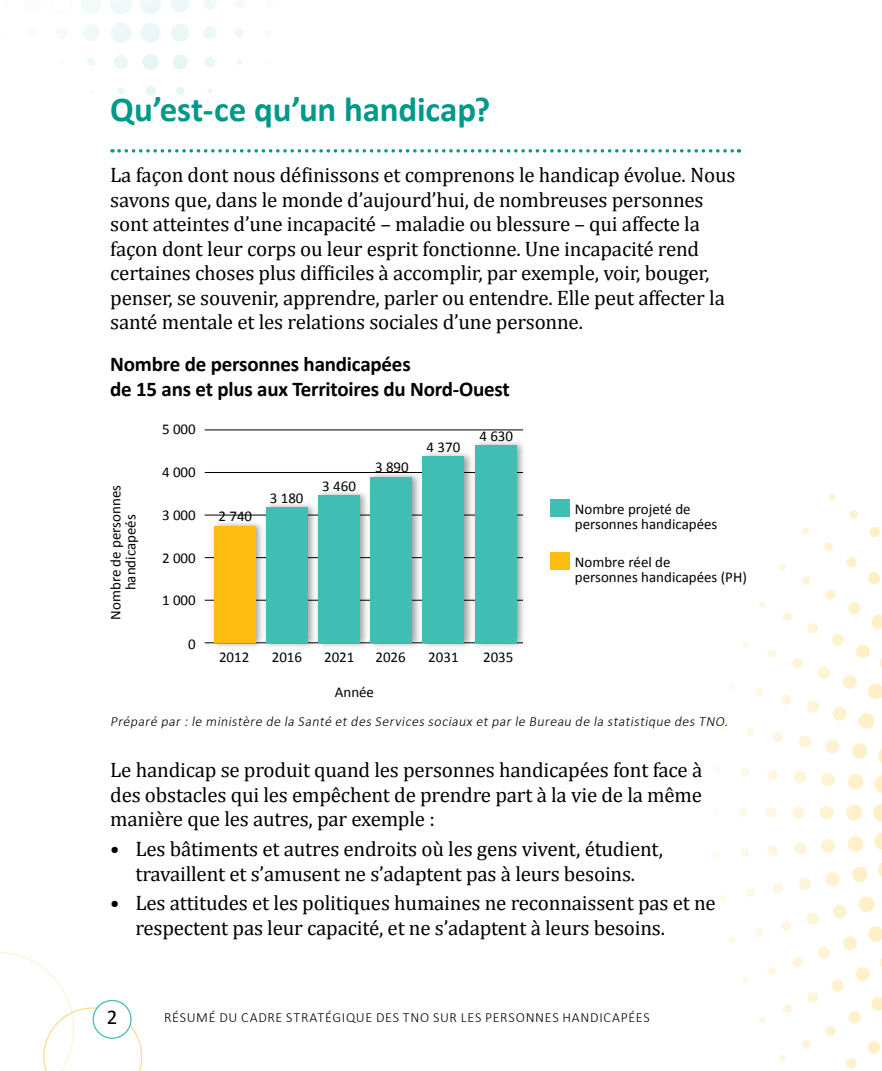
<style>
.page{position:relative;width:882px;height:1071px;background:#fff}
.page>*{position:absolute;margin:0;border:0;box-sizing:border-box;transform-origin:0 0}
.t1{font:700 35px "Calibri";letter-spacing:-.005em;color:#009889}
.t2{font:21px/24.5px "Cambria";letter-spacing:-.01em;color:#000}
.t3{font:700 21px/24.5px "Calibri";letter-spacing:-.01em;color:#000}
.t4{font:21px "Calibri";color:#000}
.t5{font:14.88px/14.9px "Calibri";color:#000}
.t6{font:italic 300 14px "Calibri";color:#000}
.t7{font:300 14px "Calibri";letter-spacing:.05em;color:#000}
</style>
<div class="page">
<svg style="left:712px;top:493px;width:170px;height:576px"></svg>
<div style="left:266px;top:0;width:7px;height:7px;background:#f6fcfb;border-radius:50%"></div>
<svg style="left:235px;top:0;width:9px;height:8px"></svg>
<svg style="left:204px;top:0;width:12px;height:10px"></svg>
<svg style="left:171px;top:0;width:18px;height:12px"></svg>
<svg style="left:140px;top:0;width:21px;height:14px"></svg>
<svg style="left:110px;top:0;width:22px;height:14px"></svg>
<svg style="left:81px;top:0;width:21px;height:14px"></svg>
<div style="left:266px;top:29px;width:7px;height:7px;background:#f4fbfa;border-radius:50%"></div>
<div style="left:235px;top:28px;width:9px;height:9px;background:#f0f9f9;border-radius:50%"></div>
<div style="left:203px;top:26px;width:14px;height:13px;background:#ecf8f7;border-radius:50%"></div>
<div style="left:171px;top:24px;width:18px;height:17px;background:#eaf7f6;border-radius:50%"></div>
<div style="left:140px;top:23px;width:21px;height:20px;background:#eaf7f6;border-radius:50%"></div>
<div style="left:111px;top:22px;width:20px;height:21px;background:#ecf8f7;border-radius:50%"></div>
<div style="left:83px;top:24px;width:17px;height:17px;background:#f0faf9;border-radius:50%"></div>
<div style="left:55px;top:27px;width:13px;height:12px;background:#f4fbfa;border-radius:50%"></div>
<div style="left:28px;top:29px;width:8px;height:7px;background:#f9fcfc;border-radius:50%"></div>
<div style="left:236px;top:59px;width:7px;height:6px;background:#eef9f8;border-radius:50%"></div>
<div style="left:204px;top:56px;width:11px;height:11px;background:#eaf7f6;border-radius:50%"></div>
<div style="left:173px;top:54px;width:15px;height:15px;background:#e6f6f5;border-radius:50%"></div>
<div style="left:143px;top:54px;width:16px;height:16px;background:#e6f6f5;border-radius:50%"></div>
<div style="left:114px;top:55px;width:14px;height:14px;background:#eaf7f6;border-radius:50%"></div>
<div style="left:87px;top:58px;width:9px;height:8px;background:#eef9f8;border-radius:50%"></div>
<svg style="left:207px;top:89px;width:6px;height:5px"></svg>
<div style="left:176px;top:87px;width:9px;height:8px;background:#e6f6f5;border-radius:50%"></div>
<div style="left:146px;top:86px;width:10px;height:10px;background:#e6f6f5;border-radius:50%"></div>
<div style="left:117px;top:87px;width:8px;height:8px;background:#eaf7f6;border-radius:50%"></div>
<svg style="left:178px;top:118px;width:5px;height:5px"></svg>
<div style="left:147px;top:117px;width:7px;height:7px;background:#eaf8f7;border-radius:50%"></div>
<svg style="left:119px;top:118px;width:4px;height:4px"></svg>
<svg style="left:0;top:952px;width:142px;height:119px"></svg>
<div style="left:93px;top:1001px;width:38px;height:37px;background:#fff;border-radius:50%"></div>
<div style="left:93px;top:1000px;width:39px;height:39px;border:1px solid #40beb4;border-radius:50%"></div>
<svg style="left:119px;top:149px;width:620px;height:4px"></svg>
<div style="left:550px;top:499px;width:20px;height:17px;background:#40beb4"></div>
<div style="left:550px;top:552px;width:20px;height:18px;background:#febe10"></div>
<hr style="left:205px;top:643px;width:318px;height:1px;background:#000">
<hr style="left:205px;top:600px;width:318px;height:1px;background:#000">
<hr style="left:205px;top:557px;width:318px;height:1px;background:#000">
<hr style="left:205px;top:515px;width:318px;height:1px;background:#000">
<hr style="left:205px;top:472px;width:318px;height:1px;background:#000">
<hr style="left:205px;top:430px;width:318px;height:1px;background:#000">
<img style="left:207px;top:442px;width:317px;height:205px">
<div style="left:475px;top:446px;width:42px;height:197px;background:#40beb4"></div>
<div style="left:422px;top:457px;width:42px;height:186px;background:#40beb4"></div>
<div style="left:370px;top:477px;width:42px;height:166px;background:#40beb4"></div>
<div style="left:318px;top:495px;width:42px;height:148px;background:#40beb4"></div>
<div style="left:266px;top:507px;width:42px;height:136px;background:#40beb4"></div>
<div style="left:214px;top:526px;width:42px;height:117px;background:#febe10"></div>
<h1 class="t1" style="left:110px;top:87px;width:382px">Qu’est-ce qu’un handicap?</h1>
<p class="t2" style="left:110px;top:163px;width:627px">La façon dont nous définissons et comprenons le handicap évolue. Nous savons que, dans le monde d’aujourd’hui, de nombreuses personnes sont atteintes d’une incapacité – maladie ou blessure – qui affecte la façon dont leur corps ou leur esprit fonctionne. Une incapacité rend certaines choses plus difficiles à accomplir, par exemple, voir, bouger, penser, se souvenir, apprendre, parler ou entendre. Elle peut affecter la santé mentale et les relations sociales d’une personne.</p>
<p class="t3" style="left:110px;top:352px;width:401px">Nombre de personnes handicapées<br>de 15 ans et plus aux Territoires du Nord-Ouest</p>
<p class="t5" style="left:108px;top:620px;width:136px;text-align:center;rotate:-90deg">Nombre de personnes handicapeés</p>
<p class="t5" style="left:162px;top:422px;width:35px">5 000</p>
<p class="t5" style="left:162px;top:465px;width:35px">4 000</p>
<p class="t5" style="left:162px;top:507px;width:35px">3 000</p>
<p class="t5" style="left:162px;top:551px;width:35px">2 000</p>
<p class="t5" style="left:162px;top:593px;width:35px">1 000</p>
<p class="t5" style="left:188px;top:637px;width:9px">0</p>
<p class="t5" style="left:219px;top:509px;width:35px">2 740</p>
<p class="t5" style="left:270px;top:490px;width:35px">3 180</p>
<p class="t5" style="left:322px;top:479px;width:35px">3 460</p>
<p class="t5" style="left:375px;top:460px;width:35px">3 890</p>
<p class="t5" style="left:427px;top:440px;width:35px">4 370</p>
<p class="t5" style="left:479px;top:429px;width:35px">4 630</p>
<p class="t5" style="left:219px;top:649px;width:32px">2012</p>
<p class="t5" style="left:272px;top:649px;width:32px">2016</p>
<p class="t5" style="left:324px;top:649px;width:32px">2021</p>
<p class="t5" style="left:375px;top:649px;width:32px">2026</p>
<p class="t5" style="left:428px;top:649px;width:32px">2031</p>
<p class="t5" style="left:483px;top:649px;width:32px">2035</p>
<p class="t5" style="left:335px;top:684px;width:41px">Année</p>
<p class="t5" style="left:575px;top:501px;width:144px">Nombre projeté de personnes handicapées</p>
<p class="t5" style="left:575px;top:555px;width:173px">Nombre réel de<br>personnes handicapées (PH)</p>
<p class="t6" style="left:110px;top:713px;width:622px">Préparé par : le ministère de la Santé et des Services sociaux et par le Bureau de la statistique des TNO.</p>
<p class="t2" style="left:110px;top:758px;width:594px;text-align:justify">Le handicap se produit quand les personnes handicapées font face à des obstacles qui les empêchent de prendre part à la vie de la même manière que les autres, par exemple :</p>
<p class="t2" style="left:110px;top:837px;width:554px;text-align:center">• Les bâtiments et autres endroits où les gens vivent, étudient, travaillent et s’amusent ne s’adaptent pas à leurs besoins.</p>
<p class="t2" style="left:135px;top:891px;width:582px;text-indent:-25px">• Les attitudes et les politiques humaines ne reconnaissent pas et ne respectent pas leur capacité, et ne s’adaptent à leurs besoins.</p>
<p class="t4" style="left:107px;top:1004px;width:12px">2</p>
<p class="t7" style="left:164px;top:1009px;width:487px">RÉSUMÉ DU CADRE STRATÉGIQUE DES TNO SUR LES PERSONNES HANDICAPÉES</p>
</div>
